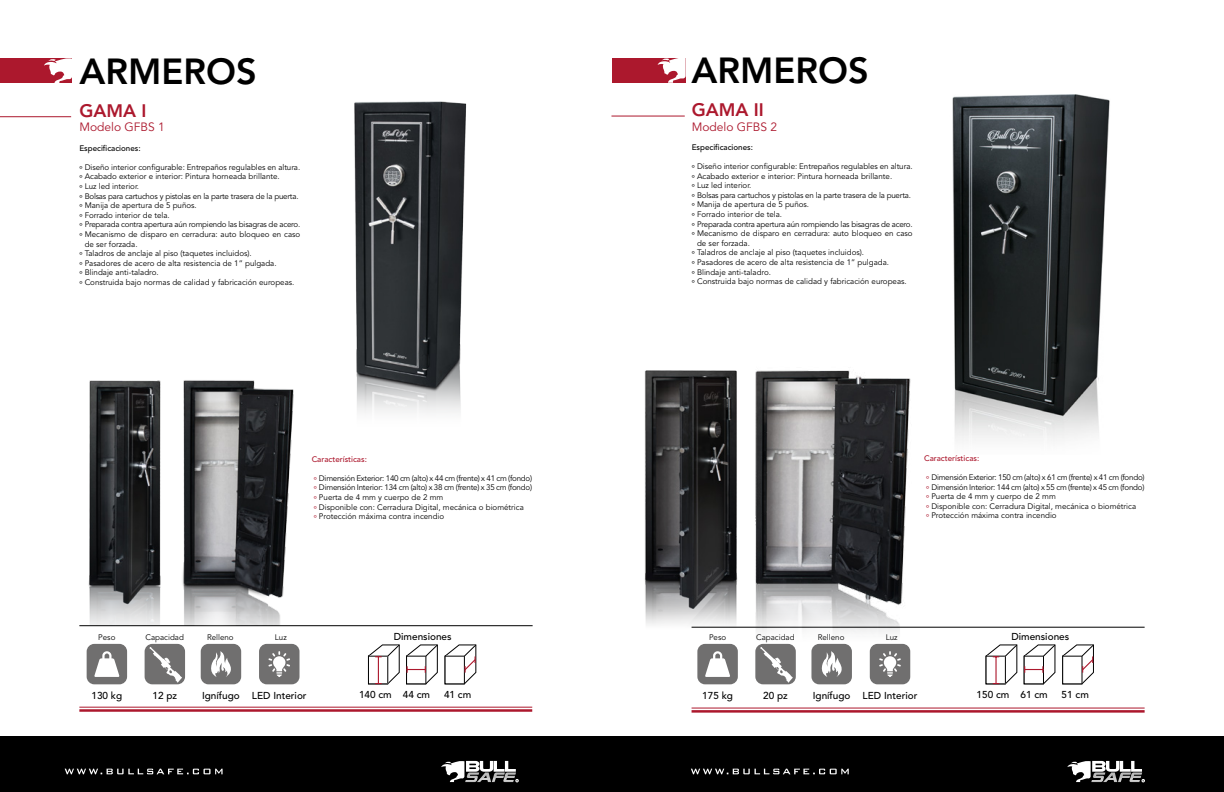
<style>
.page{position:relative;width:1224px;height:792px;background:#fff}
.page>*{position:absolute;margin:0;border:0;box-sizing:border-box;transform-origin:0 0}
.t1{font:800 36px "Avenir LT Std";color:#000}
.t2{font:800 18px "Avenir LT Std";color:#ac182d}
.t3{font:12px "Avenir LT Std";color:#ac182d}
.t4{font:500 10px "Avenir LT Std";color:#000}
.t5{font:8px/9.6px "Avenir LT Std";color:#000}
.t6{font:8px "Avenir LT Std";letter-spacing:-.025em;color:#000}
.t7{font:500 8px "Avenir LT Std";color:#000}
.t8{font:500 8px "Avenir LT Std";color:#ac182d}
.s1{color:#ac182d}
</style>
<div class="page">
<img style="left:952px;top:95px;width:158px;height:346px">
<img style="left:354px;top:101px;width:113px;height:312px">
<div style="left:0;top:59px;width:72px;height:24px;background:#ac182d"></div>
<div style="left:612px;top:58px;width:73px;height:25px;background:#ac182d"></div>
<hr style="left:79px;top:707px;width:453px;height:1px;background:#ac182d">
<hr style="left:79px;top:709px;width:453px;height:3px;background:#ac182d">
<hr style="left:692px;top:708px;width:453px;height:1px;background:#ac182d">
<hr style="left:692px;top:710px;width:453px;height:3px;background:#ac182d">
<hr style="left:79px;top:625px;width:454px;height:1px;background:#000">
<hr style="left:692px;top:627px;width:453px;height:1px;background:#000">
<hr style="left:0;top:116px;width:71px;height:1px;background:#ac182d">
<hr style="left:611px;top:116px;width:74px;height:1px;background:#ac182d">
<svg style="left:44px;top:58px;width:28px;height:25px"></svg>
<svg style="left:658px;top:58px;width:28px;height:25px"></svg>
<svg style="left:368px;top:645px;width:32px;height:39px"></svg>
<svg style="left:406px;top:644px;width:70px;height:40px"></svg>
<svg style="left:986px;top:645px;width:31px;height:39px"></svg>
<svg style="left:1023px;top:644px;width:71px;height:40px"></svg>
<div style="left:87px;top:644px;width:40px;height:40px;background:#706f6f;border-radius:8px"></div>
<svg style="left:94px;top:651px;width:25px;height:26px"></svg>
<div style="left:697px;top:644px;width:41px;height:40px;background:#706f6f;border-radius:8px"></div>
<svg style="left:705px;top:654px;width:25px;height:23px"></svg>
<div style="left:145px;top:644px;width:40px;height:40px;background:#706f6f;border-radius:8px"></div>
<svg style="left:149px;top:647px;width:33px;height:36px"></svg>
<div style="left:755px;top:644px;width:41px;height:40px;background:#706f6f;border-radius:8px"></div>
<svg style="left:761px;top:649px;width:32px;height:34px"></svg>
<div style="left:201px;top:644px;width:40px;height:40px;background:#706f6f;border-radius:8px"></div>
<svg style="left:211px;top:651px;width:20px;height:26px"></svg>
<div style="left:811px;top:644px;width:41px;height:40px;background:#706f6f;border-radius:8px"></div>
<svg style="left:821px;top:651px;width:21px;height:26px"></svg>
<div style="left:259px;top:644px;width:41px;height:40px;background:#706f6f;border-radius:8px"></div>
<svg style="left:268px;top:651px;width:22px;height:26px"></svg>
<div style="left:870px;top:644px;width:40px;height:40px;background:#706f6f;border-radius:8px"></div>
<svg style="left:879px;top:651px;width:22px;height:26px"></svg>
<img style="left:88px;top:380px;width:73px;height:245px">
<img style="left:182px;top:380px;width:112px;height:245px">
<img style="left:644px;top:370px;width:100px;height:284px">
<img style="left:744px;top:370px;width:180px;height:279px">
<div style="left:0;top:736px;width:1224px;height:56px;background:#000"></div>
<svg style="left:1067px;top:761px;width:78px;height:21px"></svg>
<svg style="left:441px;top:761px;width:77px;height:21px"></svg>
<svg style="left:691px;top:769px;width:158px;height:5px"></svg>
<svg style="left:65px;top:769px;width:158px;height:5px"></svg>
<h1 class="t1" style="left:79px;top:50px;width:179px">ARMEROS</h1>
<h1 class="t1" style="left:692px;top:49px;width:179px">ARMEROS</h1>
<h2 class="t2" style="left:79px;top:100px;width:68px">GAMA I</h2>
<h3 class="t3" style="left:79px;top:120px;width:87px">Modelo GFBS 1</h3>
<p class="t7" style="left:79px;top:143px;width:63px">Especificaciones:</p>
<p class="t5" style="left:79px;top:162px;width:222px">o Diseño interior configurable: Entrepaños regulables en altura.</p>
<p class="t5" style="left:79px;top:172px;width:202px">o Acabado exterior e interior: Pintura horneada brillante.</p>
<p class="t5" style="left:79px;top:182px;width:61px">o Luz led interior.</p>
<p class="t6" style="left:79px;top:191px;width:221px">o Bolsas para cartuchos y pistolas en la parte trasera de la puerta.</p>
<p class="t5" style="left:79px;top:201px;width:119px">o Manija de apertura de 5 puños.</p>
<p class="t5" style="left:79px;top:210px;width:92px">o Forrado interior de tela.</p>
<p class="t6" style="left:79px;top:220px;width:222px">o Preparada contra apertura aún rompiendo las bisagras de acero.</p>
<p class="t5" style="left:79px;top:230px;width:222px">o Mecanismo de disparo en cerradura: auto bloqueo en caso</p>
<p class="t5" style="left:85px;top:239px;width:54px">de ser forzada.</p>
<p class="t5" style="left:79px;top:249px;width:174px">o Taladros de anclaje al piso (taquetes incluidos).</p>
<p class="t5" style="left:79px;top:258px;width:199px">o Pasadores de acero de alta resistencia de 1” pulgada.</p>
<p class="t5" style="left:79px;top:268px;width:81px">o Blindaje anti-taladro.</p>
<p class="t5" style="left:79px;top:278px;width:217px">o Construida bajo normas de calidad y fabricación europeas.</p>
<p class="t8" style="left:312px;top:454px;width:57px">Características:</p>
<p class="t5" style="left:314px;top:474px;width:220px"><span class="s1">o</span> Dimensión Exterior: 140 cm (alto) x 44 cm (frente) x 41 cm (fondo) <span class="s1">o</span> Dimensión Interior: 134 cm (alto) x 38 cm (frente) x 35 cm (fondo) <span class="s1">o</span> Puerta de 4 mm y cuerpo de 2 mm<br><span class="s1">o</span> Disponible con: Cerradura Digital, mecánica o biométrica<br><span class="s1">o</span> Protección máxima contra incendio</p>
<h2 class="t2" style="left:692px;top:99px;width:73px">GAMA II</h2>
<h3 class="t3" style="left:692px;top:120px;width:87px">Modelo GFBS 2</h3>
<p class="t7" style="left:692px;top:143px;width:63px">Especificaciones:</p>
<p class="t5" style="left:692px;top:162px;width:222px">o Diseño interior configurable: Entrepaños regulables en altura.</p>
<p class="t5" style="left:692px;top:171px;width:202px">o Acabado exterior e interior: Pintura horneada brillante.</p>
<p class="t5" style="left:692px;top:181px;width:61px">o Luz led interior.</p>
<p class="t6" style="left:692px;top:191px;width:221px">o Bolsas para cartuchos y pistolas en la parte trasera de la puerta.</p>
<p class="t5" style="left:692px;top:200px;width:119px">o Manija de apertura de 5 puños.</p>
<p class="t5" style="left:692px;top:210px;width:92px">o Forrado interior de tela.</p>
<p class="t6" style="left:692px;top:219px;width:222px">o Preparada contra apertura aún rompiendo las bisagras de acero.</p>
<p class="t5" style="left:692px;top:229px;width:222px">o Mecanismo de disparo en cerradura: auto bloqueo en caso</p>
<p class="t5" style="left:697px;top:239px;width:54px">de ser forzada.</p>
<p class="t5" style="left:692px;top:248px;width:174px">o Taladros de anclaje al piso (taquetes incluidos).</p>
<p class="t5" style="left:692px;top:258px;width:199px">o Pasadores de acero de alta resistencia de 1” pulgada.</p>
<p class="t5" style="left:692px;top:267px;width:81px">o Blindaje anti-taladro.</p>
<p class="t5" style="left:692px;top:277px;width:217px">o Construida bajo normas de calidad y fabricación europeas.</p>
<p class="t8" style="left:924px;top:453px;width:57px">Características:</p>
<p class="t5" style="left:926px;top:473px;width:220px"><span class="s1">o</span> Dimensión Exterior: 150 cm (alto) x 61 cm (frente) x 41 cm (fondo) <span class="s1">o</span> Dimensión Interior: 144 cm (alto) x 55 cm (frente) x 45 cm (fondo) <span class="s1">o</span> Puerta de 4 mm y cuerpo de 2 mm<br><span class="s1">o</span> Disponible con: Cerradura Digital, mecánica o biométrica<br><span class="s1">o</span> Protección máxima contra incendio</p>
<p class="t4" style="left:394px;top:631px;width:59px">Dimensiones</p>
<p class="t4" style="left:1011px;top:631px;width:59px">Dimensiones</p>
<p class="t5" style="left:98px;top:633px;width:19px">Peso</p>
<p class="t5" style="left:145px;top:633px;width:40px">Capacidad</p>
<p class="t5" style="left:207px;top:633px;width:28px">Relleno</p>
<p class="t5" style="left:275px;top:633px;width:13px">Luz</p>
<p class="t5" style="left:709px;top:633px;width:19px">Peso</p>
<p class="t5" style="left:756px;top:633px;width:40px">Capacidad</p>
<p class="t5" style="left:818px;top:633px;width:28px">Relleno</p>
<p class="t5" style="left:886px;top:633px;width:13px">Luz</p>
<p class="t4" style="left:359px;top:688px;width:73px">140 cm 44 cm</p>
<p class="t4" style="left:444px;top:688px;width:29px">41 cm</p>
<p class="t4" style="left:977px;top:688px;width:73px">150 cm 61 cm</p>
<p class="t4" style="left:1062px;top:688px;width:29px">51 cm</p>
<p class="t4" style="left:153px;top:689px;width:26px">12 pz</p>
<p class="t4" style="left:202px;top:689px;width:106px">Ignífugo LED Interior</p>
<p class="t4" style="left:763px;top:689px;width:26px">20 pz</p>
<p class="t4" style="left:813px;top:689px;width:106px">Ignífugo LED Interior</p>
<p class="t4" style="left:91px;top:689px;width:32px">130 kg</p>
<p class="t4" style="left:702px;top:689px;width:32px">175 kg</p>
</div>
